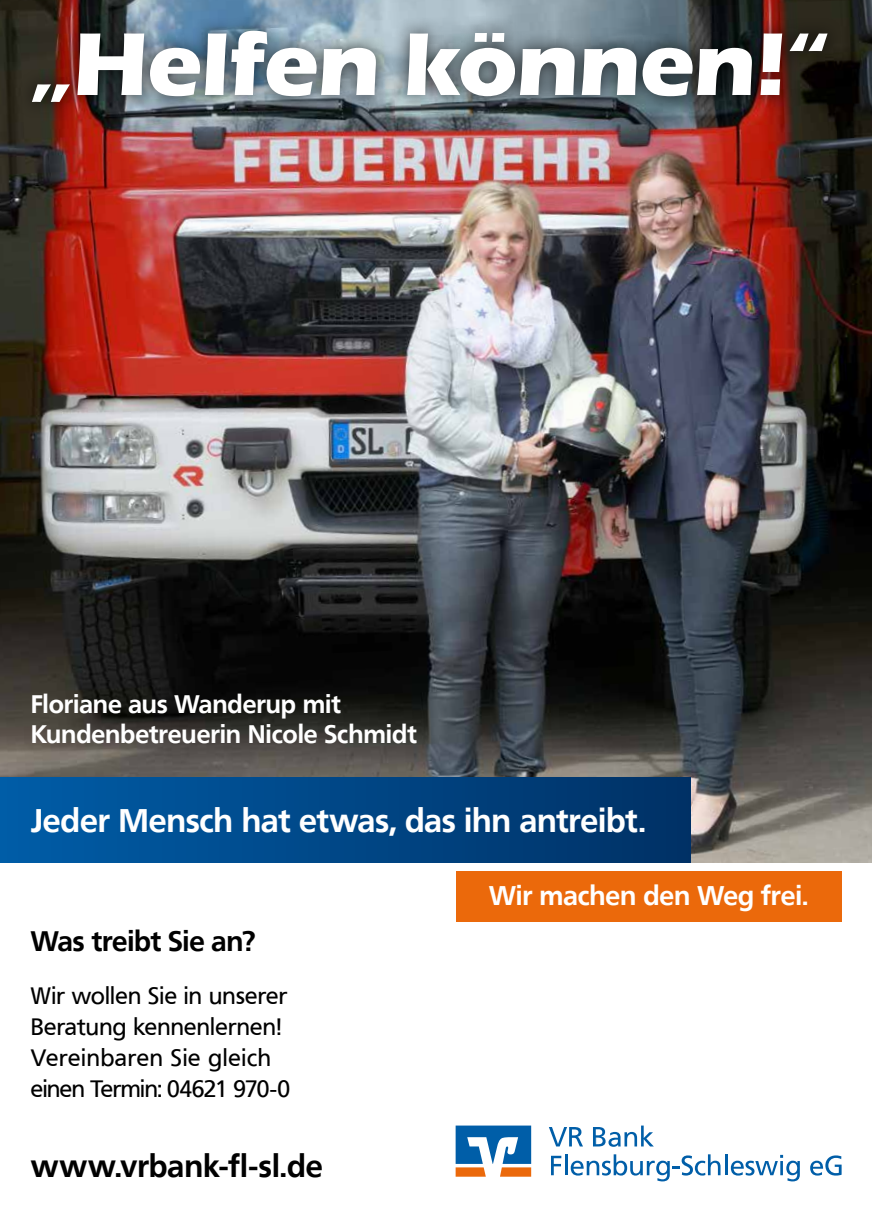
<style>
.page{position:relative;width:872px;height:1212px;background:#fff}
.page>*{position:absolute;margin:0;border:0;box-sizing:border-box;transform-origin:0 0}
.t1{font:700 92.4px "Eras ITC";letter-spacing:-.01em;color:#fff}
.t2{font:700 32.55px "Frutiger VR";letter-spacing:-.005em;color:#fff}
.t3{font:700 31.2px "Frutiger VR";color:#000}
.t4{font:700 28.05px "Frutiger VR";letter-spacing:-.01em;color:#000}
.t5{font:700 26.85px "Frutiger VR";letter-spacing:-.005em;color:#fff}
.t6{font:700 25.2px/30.3px "Frutiger VR";letter-spacing:-.005em;color:#fff}
.t7{font:23.55px/31.2px "Frutiger VR";letter-spacing:.01em;color:#000}
</style>
<div class="page">
<img style="left:0;top:0;width:872px;height:862px">
<div style="left:455px;top:871px;width:386px;height:50px;background:#eb690b"></div>
<svg style="left:549px;top:1127px;width:34px;height:19px"></svg>
<svg style="left:593px;top:1125px;width:61px;height:22px"></svg>
<svg style="left:551px;top:1156px;width:10px;height:19px"></svg>
<hr style="left:564px;top:1154px;width:3px;height:21px;background:#005ea8">
<svg style="left:570px;top:1154px;width:150px;height:27px"></svg>
<hr style="left:725px;top:1154px;width:2px;height:21px;background:#005ea8">
<svg style="left:731px;top:1155px;width:69px;height:26px"></svg>
<svg style="left:810px;top:1155px;width:31px;height:20px"></svg>
<svg style="left:455px;top:1125px;width:76px;height:52px"></svg>
<div style="left:16px;top:14px;width:827px;height:105px;background:#000;opacity:.75"></div>
<div style="left:0;top:778px;width:690px;height:84px;background:linear-gradient(to right,#005da7,#003166)"></div>
<h1 class="t1" style="left:32px;top:11px;width:796px">„Helfen können!“</h1>
<p class="t6" style="left:31px;top:689px;width:387px">Floriane aus Wanderup mit<br>Kundenbetreuerin Nicole Schmidt</p>
<h2 class="t2" style="left:31px;top:801px;width:616px">Jeder Mensch hat etwas, das ihn antreibt.</h2>
<p class="t4" style="left:31px;top:924px;width:226px">Was treibt Sie an?</p>
<p class="t7" style="left:31px;top:980px;width:261px">Wir wollen Sie in unserer<br>Beratung kennenlernen!<br>Vereinbaren Sie gleich einen Termin: 04621 970-0</p>
<h3 class="t3" style="left:31px;top:1147px;width:293px">www.vrbank-fl-sl.de</h3>
<p class="t5" style="left:489px;top:879px;width:321px">Wir machen den Weg frei.</p>
</div>
